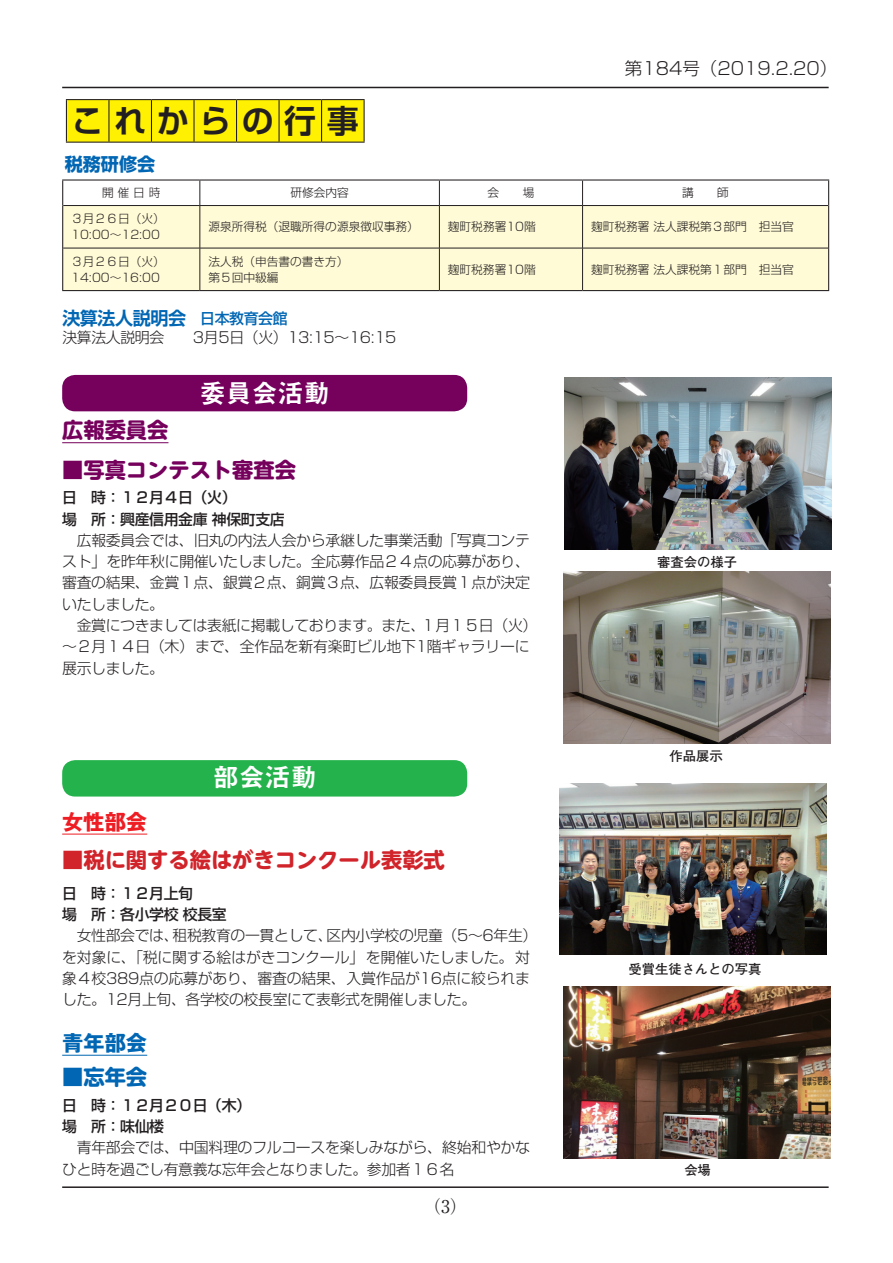
<style>
.page{position:relative;width:893px;height:1263px;background:#fff}
.page>*{position:absolute;margin:0;border:0;box-sizing:border-box;transform-origin:0 0}
.t1{font:700 31.95px "Shin Go Pro De";letter-spacing:.335em;color:#231f20}
.t2{font:25.95px "Midashi Go Pro MB31";color:#fff}
.t3{font:700 21.3px "UD Shin M Go Pro";color:#d1232a}
.t4{font:700 21.3px "UD Shin M Go Pro";color:#76015d}
.t5{font:700 21.3px "Gothic MB101 Pro";color:#ee1d23}
.t6{font:700 21.3px "Gothic MB101 Pro";color:#0166b3}
.t7{font:700 21.3px "UD Shin M Go Pro";color:#0166b3}
.t8{font:700 18px "Shin Go Pro De";letter-spacing:-.025em;color:#0166b3}
.t9{font:700 18px "Shin Go Pro";color:#0166b3}
.t10{font:300 17.55px "Shin Go Pro";color:#231f20}
.t11{font:17.55px "Ryumin Pro";color:#231f20}
.t12{font:300 14.85px/21.3px "Shin Go Pro";letter-spacing:-.02em;color:#231f20}
.t13{font:500 14.85px/21.3px "Shin Go Pro";letter-spacing:-.025em;color:#231f20}
.t14{font:700 13.35px "Futo Go B101 Pro";color:#231f20}
.t15{font:300 11.7px/15.9px "Shin Go Pro";color:#231f20}
.s1{font-family:"Shin Go Pro";font-weight:500;font-size:14.85px}
</style>
<div class="page">
<hr style="left:62px;top:87px;width:767px;height:1px;background:#231f20">
<hr style="left:62px;top:1186px;width:767px;height:2px;background:#231f20">
<div style="left:67px;top:100px;width:297px;height:42px;background:#fff101"></div>
<hr style="left:66px;top:99px;width:43px;height:1px;background:#231f20">
<hr style="left:66px;top:100px;width:1px;height:42px;background:#231f20">
<hr style="left:109px;top:99px;width:42px;height:1px;background:#231f20">
<hr style="left:108px;top:100px;width:1px;height:42px;background:#231f20">
<hr style="left:151px;top:99px;width:43px;height:1px;background:#231f20">
<hr style="left:151px;top:100px;width:1px;height:42px;background:#231f20">
<hr style="left:194px;top:99px;width:43px;height:1px;background:#231f20">
<hr style="left:193px;top:100px;width:2px;height:42px;background:#231f20">
<hr style="left:237px;top:99px;width:42px;height:1px;background:#231f20">
<hr style="left:236px;top:100px;width:1px;height:42px;background:#231f20">
<hr style="left:279px;top:99px;width:43px;height:1px;background:#231f20">
<hr style="left:279px;top:100px;width:1px;height:42px;background:#231f20">
<hr style="left:322px;top:99px;width:43px;height:1px;background:#231f20">
<hr style="left:321px;top:100px;width:1px;height:42px;background:#231f20">
<hr style="left:364px;top:100px;width:1px;height:42px;background:#231f20">
<hr style="left:66px;top:142px;width:43px;height:1px;background:#231f20">
<hr style="left:109px;top:142px;width:42px;height:1px;background:#231f20">
<hr style="left:151px;top:142px;width:43px;height:1px;background:#231f20">
<hr style="left:194px;top:142px;width:43px;height:1px;background:#231f20">
<hr style="left:237px;top:142px;width:42px;height:1px;background:#231f20">
<hr style="left:279px;top:142px;width:43px;height:1px;background:#231f20">
<hr style="left:322px;top:142px;width:43px;height:1px;background:#231f20">
<div style="left:63px;top:206px;width:765px;height:84px;background:#fffbd6"></div>
<svg style="left:200px;top:181px;width:1px;height:24px"></svg>
<svg style="left:439px;top:181px;width:1px;height:24px"></svg>
<svg style="left:582px;top:181px;width:1px;height:24px"></svg>
<hr style="left:200px;top:206px;width:1px;height:42px;background:#231f20">
<hr style="left:439px;top:206px;width:1px;height:42px;background:#231f20">
<hr style="left:582px;top:206px;width:1px;height:42px;background:#231f20">
<hr style="left:63px;top:248px;width:137px;height:1px;background:#231f20">
<hr style="left:200px;top:248px;width:239px;height:1px;background:#231f20">
<hr style="left:200px;top:248px;width:1px;height:42px;background:#231f20">
<hr style="left:439px;top:248px;width:144px;height:1px;background:#231f20">
<hr style="left:439px;top:248px;width:1px;height:42px;background:#231f20">
<hr style="left:583px;top:248px;width:245px;height:1px;background:#231f20">
<hr style="left:582px;top:248px;width:1px;height:42px;background:#231f20">
<hr style="left:62px;top:179px;width:138px;height:2px;background:#231f20">
<hr style="left:200px;top:179px;width:239px;height:2px;background:#231f20">
<hr style="left:439px;top:179px;width:144px;height:2px;background:#231f20">
<hr style="left:583px;top:179px;width:246px;height:2px;background:#231f20">
<hr style="left:63px;top:205px;width:137px;height:1px;background:#231f20">
<hr style="left:200px;top:205px;width:239px;height:1px;background:#231f20">
<hr style="left:439px;top:205px;width:144px;height:1px;background:#231f20">
<hr style="left:583px;top:205px;width:245px;height:1px;background:#231f20">
<svg style="left:62px;top:181px;width:1px;height:25px"></svg>
<svg style="left:828px;top:181px;width:1px;height:25px"></svg>
<hr style="left:62px;top:206px;width:1px;height:42px;background:#231f20">
<hr style="left:828px;top:206px;width:1px;height:42px;background:#231f20">
<hr style="left:62px;top:248px;width:1px;height:42px;background:#231f20">
<hr style="left:828px;top:248px;width:1px;height:42px;background:#231f20">
<hr style="left:62px;top:290px;width:138px;height:1px;background:#231f20">
<hr style="left:200px;top:290px;width:239px;height:1px;background:#231f20">
<hr style="left:439px;top:290px;width:144px;height:1px;background:#231f20">
<hr style="left:583px;top:290px;width:246px;height:1px;background:#231f20">
<hr style="left:62px;top:442px;width:106px;height:1px;background:#76015d">
<hr style="left:62px;top:833px;width:85px;height:1px;background:#ee1d23">
<hr style="left:62px;top:1055px;width:85px;height:1px;background:#0166b3">
<div style="left:62px;top:375px;width:405px;height:36px;background:#76015d;border-radius:13px"></div>
<div style="left:62px;top:760px;width:405px;height:36px;background:#23b24b;border-radius:13px"></div>
<img style="left:559px;top:783px;width:267px;height:172px">
<img style="left:564px;top:986px;width:267px;height:172px">
<img style="left:564px;top:378px;width:267px;height:171px">
<img style="left:564px;top:572px;width:267px;height:171px">
<p class="t10" style="left:625px;top:54px;width:214px">第184号（2019.2.20）</p>
<h1 class="t1" style="left:72px;top:95px;width:288px">これからの行事</h1>
<p class="t9" style="left:65px;top:150px;width:92px">税務研修会</p>
<p class="t15" style="left:102px;top:183px;width:60px">開 催 日 時</p>
<p class="t15" style="left:290px;top:183px;width:60px">研修会内容</p>
<p class="t15" style="left:488px;top:183px;width:13px">会</p>
<p class="t15" style="left:523px;top:183px;width:13px">場</p>
<p class="t15" style="left:682px;top:183px;width:13px">講</p>
<p class="t15" style="left:717px;top:183px;width:13px">師</p>
<p class="t15" style="left:71px;top:209px;width:95px">３月２６日（火）<br>10:00～12:00</p>
<p class="t15" style="left:208px;top:217px;width:212px">源泉所得税（退職所得の源泉徴収事務）</p>
<p class="t15" style="left:448px;top:217px;width:89px">麹町税務署10階</p>
<p class="t15" style="left:591px;top:217px;width:204px">麹町税務署 法人課税第３部門　担当官</p>
<p class="t15" style="left:71px;top:252px;width:95px">３月２６日（火）<br>14:00～16:00</p>
<p class="t15" style="left:208px;top:252px;width:148px">法人税（申告書の書き方）　第５回中級編</p>
<p class="t15" style="left:448px;top:260px;width:89px">麹町税務署10階</p>
<p class="t15" style="left:591px;top:260px;width:204px">麹町税務署 法人課税第１部門　担当官</p>
<p class="t8" style="left:62px;top:304px;width:227px">決算法人説明会 <span class="s1">日本教育会館</span></p>
<p class="t12" style="left:62px;top:325px;width:336px">決算法人説明会　　3月5日（火）13:15～16:15</p>
<h3 class="t4" style="left:62px;top:413px;width:108px">広報委員会</h3>
<h2 class="t2" style="left:200px;top:372px;width:132px">委員会活動</h2>
<h3 class="t4" style="left:62px;top:452px;width:235px">■写真コンテスト審査会</h3>
<p class="t13" style="left:62px;top:485px;width:224px">日　時：１２月４日（火）<br>場　所：興産信用金庫 神保町支店</p>
<p class="t12" style="left:62px;top:528px;width:477px">　広報委員会では、旧丸の内法人会から承継した事業活動「写真コンテスト」を昨年秋に開催いたしました。全応募作品２４点の応募があり、審査の結果、金賞１点、銀賞２点、銅賞３点、広報委員長賞１点が決定いたしました。<br>　金賞につきましては表紙に掲載しております。また、１月１５日（火）～２月１４日（木）まで、全作品を新有楽町ビル地下1階ギャラリーに展示しました。</p>
<h3 class="t5" style="left:62px;top:804px;width:87px">女性部会</h3>
<h2 class="t2" style="left:213px;top:756px;width:106px">部会活動</h2>
<h3 class="t3" style="left:62px;top:843px;width:384px">■税に関する絵はがきコンクール表彰式</h3>
<p class="t13" style="left:62px;top:881px;width:166px">日　時：１２月上旬<br>場　所：各小学校 校長室</p>
<p class="t12" style="left:62px;top:923px;width:477px">　女性部会では、租税教育の一貫として、区内小学校の児童（5～6年生）を対象に、「税に関する絵はがきコンクール」を開催いたしました。対象４校389点の応募があり、審査の結果、入賞作品が16点に絞られました。12月上旬、各学校の校長室にて表彰式を開催しました。</p>
<h3 class="t6" style="left:62px;top:1025px;width:87px">青年部会</h3>
<h3 class="t7" style="left:62px;top:1060px;width:87px">■忘年会</h3>
<p class="t13" style="left:62px;top:1093px;width:191px">日　時：１２月２０日（木）場　所：味仙楼</p>
<p class="t12" style="left:62px;top:1135px;width:469px">　青年部会では、中国料理のフルコースを楽しみながら、終始和やかなひと時を過ごし有意義な忘年会となりました。参加者１６名</p>
<p class="t11" style="left:423px;top:1192px;width:45px">（3）</p>
<p class="t14" style="left:657px;top:551px;width:81px">審査会の様子</p>
<p class="t14" style="left:669px;top:745px;width:55px">作品展示</p>
<p class="t14" style="left:628px;top:958px;width:134px">受賞生徒さんとの写真</p>
<p class="t14" style="left:684px;top:1159px;width:28px">会場</p>
</div>
